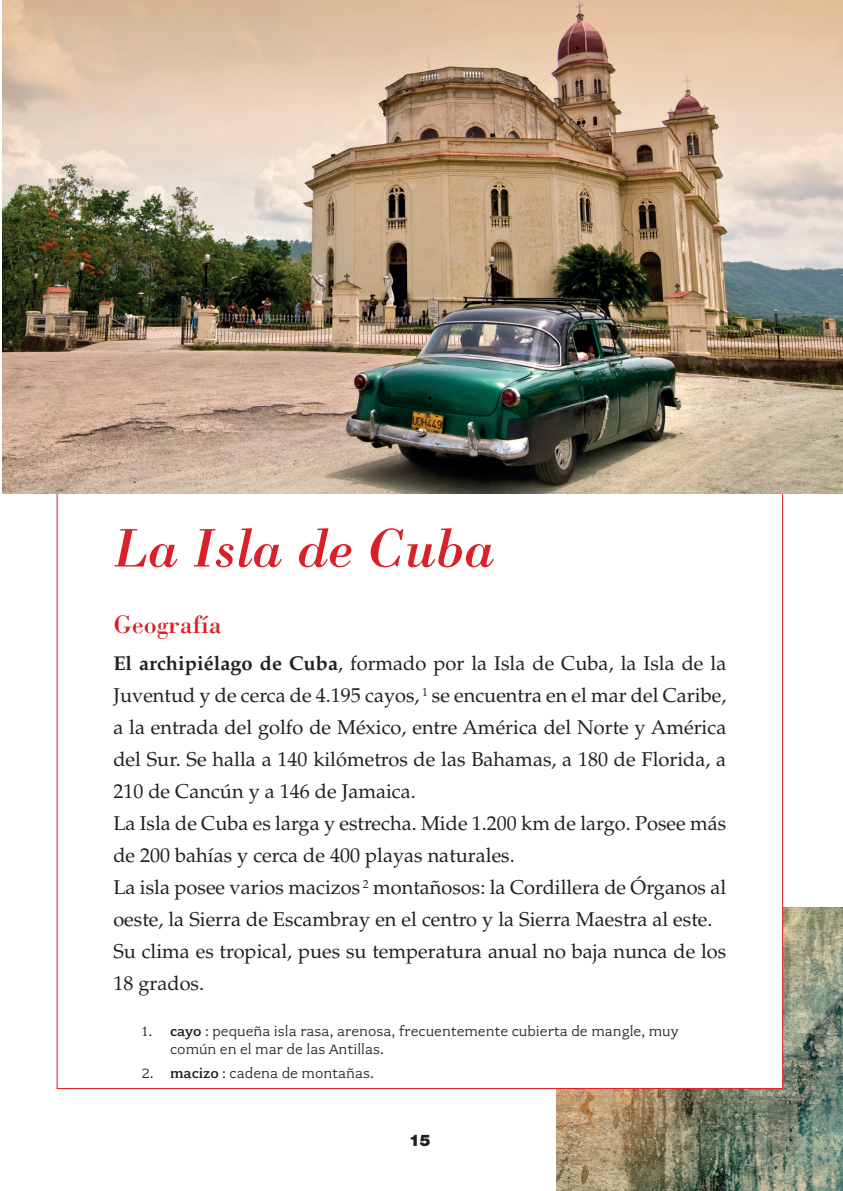
<style>
.page{position:relative;width:843px;height:1191px;background:#fff}
.page>*{position:absolute;margin:0;border:0;box-sizing:border-box;transform-origin:0 0}
.t1{font:italic 56px "Bodoni Std";color:#da2128}
.t2{font:26px "Bodoni Std";color:#da2128}
.t3{font:20px/32px "Palatino LT Std";color:#231f20}
.t4{font:900 16px "Helvetica Neue LT Std";color:#231f20}
.t5{font:15px/18px "Fairplex Wide";color:#231f20}
.s1{font-weight:700}
.s2{font-weight:500}
</style>
<div class="page">
<img style="left:555px;top:907px;width:287px;height:283px">
<div style="left:57px;top:113px;width:725px;height:975px;background:#fff"></div>
<img style="left:3px;top:0;width:839px;height:493px">
<h1 class="t1" style="left:113px;top:514px;width:383px">La Isla de Cuba</h1>
<h2 class="t2" style="left:113px;top:608px;width:110px">Geografía</h2>
<p class="t3" style="left:113px;top:647px;width:614px"><span class="s1">El archipiélago de Cuba</span>, formado por la Isla de Cuba, la Isla de la Juventud y de cerca de 4.195 cayos, <sup>1</sup> se encuentra en el mar del Caribe, a la entrada del golfo de México, entre América del Norte y América del Sur. Se halla a 140 kilómetros de las Bahamas, a 180 de Florida, a 210 de Cancún y a 146 de Jamaica.<br>La Isla de Cuba es larga y estrecha. Mide 1.200 km de largo. Posee más de 200 bahías y cerca de 400 playas naturales.<br>La isla posee varios macizos <sup>2</sup> montañosos: la Cordillera de Órganos al oeste, la Sierra de Escambray en el centro y la Sierra Maestra al este.<br>Su clima es tropical, pues su temperatura anual no baja nunca de los 18 grados.</p>
<p class="t5" style="left:170px;top:1022px;width:510px;text-indent:-28px">1. <span class="s2">cayo</span> : pequeña isla rasa, arenosa, frecuentemente cubierta de mangle, muy común en el mar de las Antillas.</p>
<p class="t5" style="left:142px;top:1063px;width:234px">2. <span class="s2">macizo</span> : cadena de montañas.</p>
<p class="t4" style="left:409px;top:1130px;width:23px">15</p>
</div>
